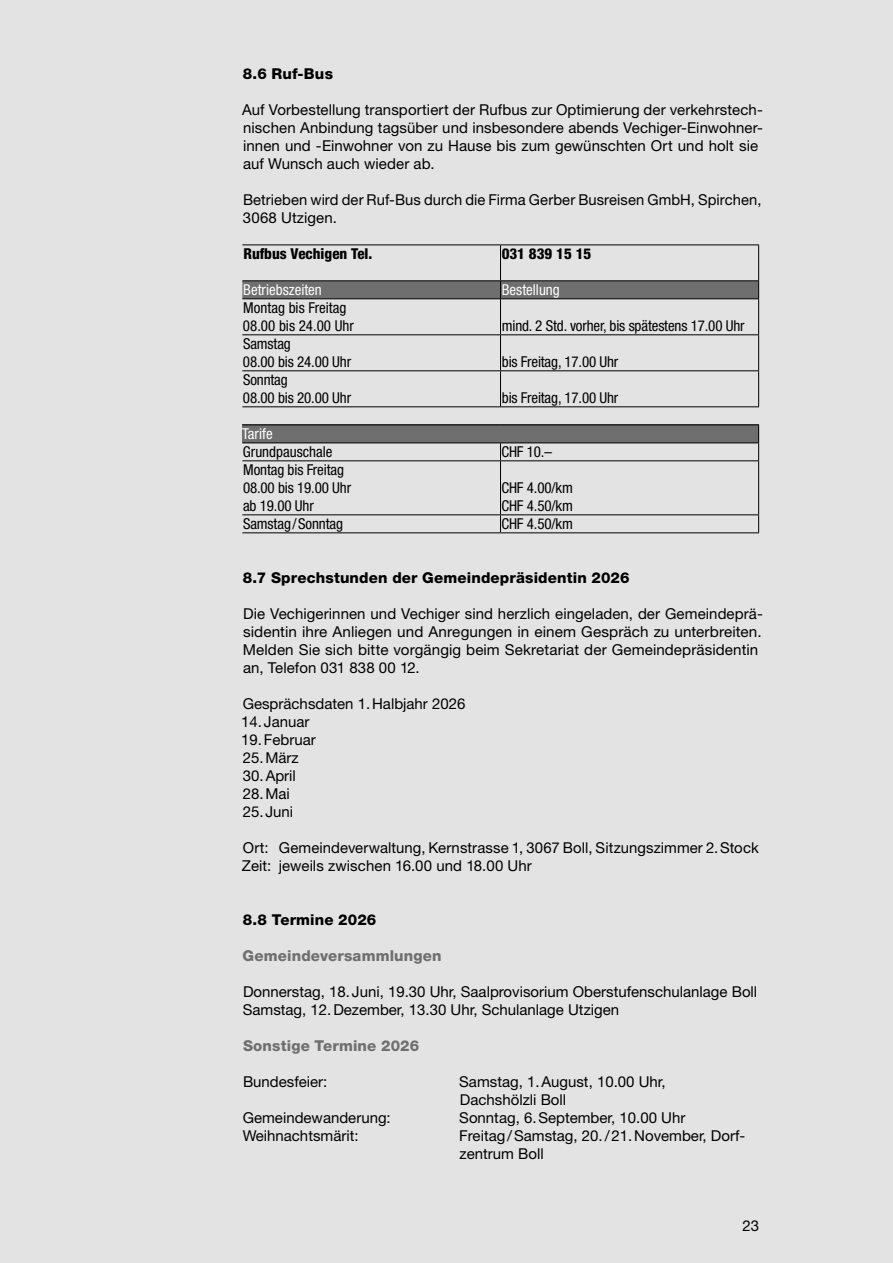
<style>
.page{position:relative;width:893px;height:1263px;background:#e3e3e3}
.page>*{position:absolute;margin:0;border:0;box-sizing:border-box;transform-origin:0 0}
.t1{font:15px/18px "Helvetica Neue LT Std";letter-spacing:.005em;color:#000}
.t2{font:condensed 15px/18px "Helvetica Neue LT Std";letter-spacing:-.01em;color:#000}
.t3{font:800 15px "Helvetica Neue LT Std";letter-spacing:.01em;color:#000}
.t4{font:800 15px "Helvetica Neue LT Std";letter-spacing:.01em;color:#706f6f}
.t5{font:condensed 15px "Helvetica Neue LT Std";color:#fff}
.t6{font:800 condensed 15px "Helvetica Neue LT Std";color:#000}
</style>
<div class="page">
<hr style="left:242px;top:334px;width:258px;height:1px;background:#000">
<hr style="left:500px;top:334px;width:259px;height:1px;background:#000">
<hr style="left:242px;top:370px;width:258px;height:1px;background:#000">
<hr style="left:500px;top:370px;width:259px;height:1px;background:#000">
<hr style="left:242px;top:406px;width:258px;height:1px;background:#000">
<hr style="left:500px;top:406px;width:259px;height:1px;background:#000">
<hr style="left:242px;top:244px;width:258px;height:1px;background:#000">
<hr style="left:500px;top:244px;width:259px;height:1px;background:#000">
<hr style="left:242px;top:280px;width:258px;height:1px;background:#000">
<hr style="left:500px;top:280px;width:259px;height:1px;background:#000">
<hr style="left:500px;top:245px;width:1px;height:35px;background:#000">
<hr style="left:758px;top:245px;width:1px;height:35px;background:#000">
<svg style="left:242px;top:281px;width:517px;height:18px;background:#696868"></svg>
<hr style="left:500px;top:299px;width:1px;height:35px;background:#000">
<hr style="left:758px;top:299px;width:1px;height:35px;background:#000">
<hr style="left:500px;top:335px;width:1px;height:35px;background:#000">
<hr style="left:758px;top:335px;width:1px;height:35px;background:#000">
<hr style="left:500px;top:371px;width:1px;height:35px;background:#000">
<hr style="left:758px;top:371px;width:1px;height:35px;background:#000">
<div style="left:242px;top:425px;width:517px;height:18px;background:#706f6f"></div>
<hr style="left:242px;top:442px;width:258px;height:1px;background:#000">
<hr style="left:500px;top:442px;width:259px;height:1px;background:#000">
<hr style="left:242px;top:460px;width:258px;height:1px;background:#000">
<hr style="left:500px;top:460px;width:259px;height:1px;background:#000">
<hr style="left:242px;top:514px;width:258px;height:1px;background:#000">
<hr style="left:500px;top:514px;width:259px;height:1px;background:#000">
<hr style="left:242px;top:532px;width:258px;height:1px;background:#000">
<hr style="left:500px;top:532px;width:259px;height:1px;background:#000">
<hr style="left:242px;top:424px;width:258px;height:1px;background:#000">
<hr style="left:500px;top:424px;width:259px;height:1px;background:#000">
<svg style="left:500px;top:443px;width:1px;height:17px"></svg>
<svg style="left:758px;top:425px;width:1px;height:35px"></svg>
<hr style="left:500px;top:461px;width:1px;height:53px;background:#000">
<hr style="left:758px;top:461px;width:1px;height:53px;background:#000">
<svg style="left:500px;top:515px;width:1px;height:17px"></svg>
<svg style="left:758px;top:515px;width:1px;height:17px"></svg>
<p class="t3" style="left:243px;top:64px;width:92px">8.6 Ruf-Bus</p>
<p class="t1" style="left:242px;top:100px;width:522px">Auf Vorbestellung transportiert der Rufbus zur Optimierung der verkehrstech&shy;nischen Anbindung tagsüber und insbesondere abends Vechiger-Einwohner&shy;innen und -Einwohner von zu Hause bis zum gewünschten Ort und holt sie auf Wunsch auch wieder ab.</p>
<p class="t1" style="left:243px;top:190px;width:520px">Betrieben wird der Ruf-Bus durch die Firma Gerber Busreisen GmbH, Spirchen,<br>3068 Utzigen.</p>
<p class="t6" style="left:243px;top:244px;width:130px">Rufbus Vechigen Tel.</p>
<p class="t6" style="left:502px;top:244px;width:91px">031 839 15 15</p>
<p class="t5" style="left:243px;top:281px;width:80px">Betriebszeiten</p>
<p class="t5" style="left:502px;top:281px;width:60px">Bestellung</p>
<p class="t2" style="left:243px;top:298px;width:112px">Montag bis Freitag<br>08.00 bis 24.00 Uhr</p>
<p class="t2" style="left:502px;top:316px;width:244px">mind. 2 Std. vorher, bis spätestens 17.00 Uhr</p>
<p class="t2" style="left:243px;top:334px;width:110px">Samstag<br>08.00 bis 24.00 Uhr</p>
<p class="t2" style="left:243px;top:370px;width:110px">Sonntag<br>08.00 bis 20.00 Uhr</p>
<p class="t2" style="left:502px;top:352px;width:118px">bis Freitag, 17.00 Uhr</p>
<p class="t2" style="left:502px;top:388px;width:118px">bis Freitag, 17.00 Uhr</p>
<p class="t5" style="left:242px;top:425px;width:32px">Tarife</p>
<p class="t2" style="left:243px;top:442px;width:91px">Grundpauschale</p>
<p class="t2" style="left:501px;top:442px;width:52px">CHF 10.–</p>
<p class="t2" style="left:243px;top:460px;width:110px">Montag bis Freitag<br>08.00 bis 19.00 Uhr ab 19.00 Uhr</p>
<p class="t2" style="left:501px;top:478px;width:73px">CHF 4.00/km<br>CHF 4.50/km</p>
<p class="t2" style="left:243px;top:514px;width:101px">Samstag/Sonntag</p>
<p class="t2" style="left:501px;top:514px;width:73px">CHF 4.50/km</p>
<p class="t3" style="left:243px;top:568px;width:388px">8.7 Sprechstunden der Gemeindepräsidentin 2026</p>
<p class="t1" style="left:243px;top:604px;width:521px">Die Vechigerinnen und Vechiger sind herzlich eingeladen, der Gemeindeprä&shy;sidentin ihre Anliegen und Anregungen in einem Gespräch zu unterbreiten.<br>Melden Sie sich bitte vorgängig beim Sekretariat der Gemeindepräsidentin an, Telefon 031 838 00 12.</p>
<p class="t1" style="left:241px;top:694px;width:226px">Gesprächsdaten 1.Halbjahr 2026<br>14.Januar<br>19.Februar<br>25.März<br>30.April<br>28.Mai<br>25.Juni</p>
<p class="t1" style="left:242px;top:838px;width:518px">Ort: Gemeindeverwaltung, Kernstrasse 1, 3067 Boll, Sitzungszimmer 2.Stock<br>Zeit: jeweils zwischen 16.00 und 18.00 Uhr</p>
<p class="t3" style="left:243px;top:910px;width:135px">8.8 Termine 2026</p>
<p class="t4" style="left:243px;top:946px;width:201px">Gemeindeversammlungen</p>
<p class="t1" style="left:243px;top:982px;width:516px">Donnerstag, 18.Juni, 19.30 Uhr, Saalprovisorium Oberstufenschulanlage Boll<br>Samstag, 12.Dezember, 13.30 Uhr, Schulanlage Utzigen</p>
<p class="t4" style="left:243px;top:1036px;width:178px">Sonstige Termine 2026</p>
<p class="t1" style="left:243px;top:1072px;width:86px">Bundesfeier:</p>
<p class="t1" style="left:459px;top:1072px;width:208px">Samstag, 1.August, 10.00 Uhr,<br>Dachshölzli Boll</p>
<p class="t1" style="left:243px;top:1108px;width:150px">Gemeindewanderung:</p>
<p class="t1" style="left:459px;top:1108px;width:228px">Sonntag, 6.September, 10.00 Uhr</p>
<p class="t1" style="left:243px;top:1126px;width:117px">Weihnachtsmärit:</p>
<p class="t1" style="left:459px;top:1126px;width:288px">Freitag/Samstag, 20./21.November, Dorf&shy;zentrum Boll</p>
<p class="t1" style="left:742px;top:1216px;width:18px">23</p>
</div>
